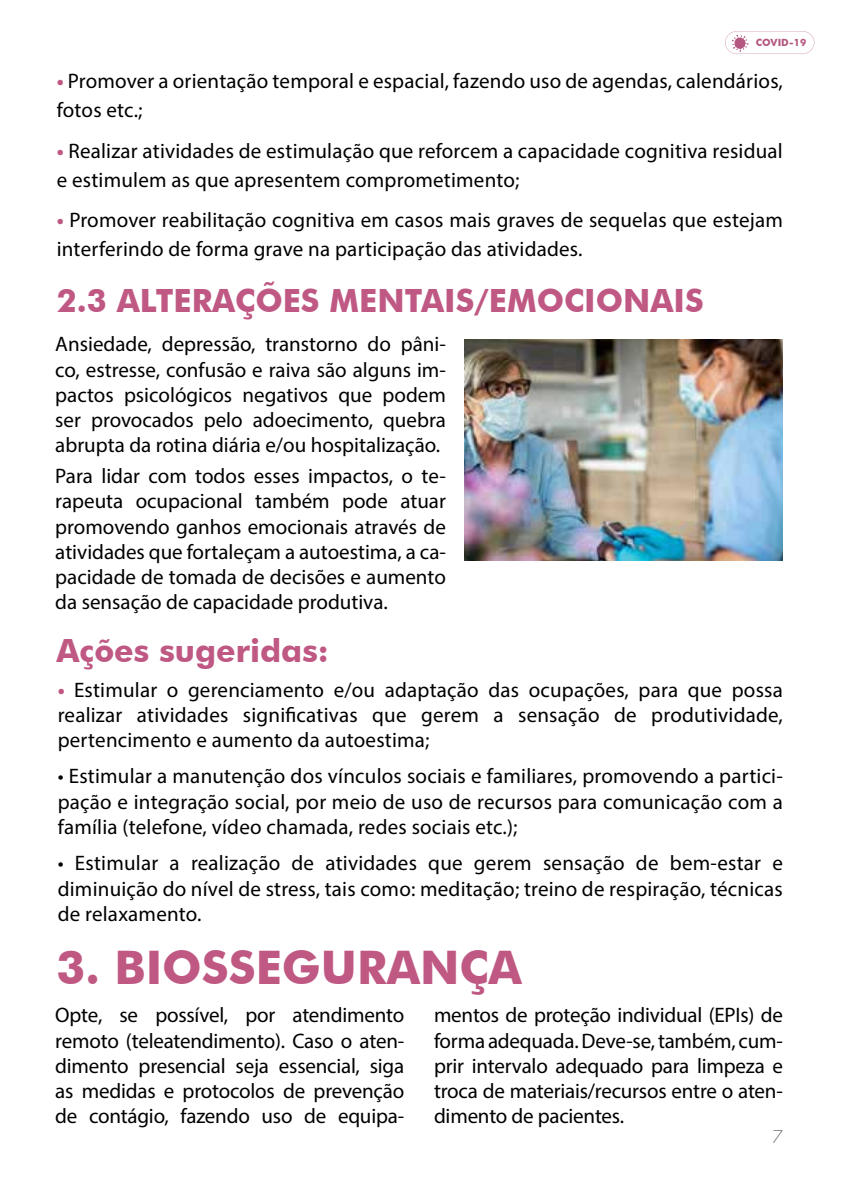
<style>
.page{position:relative;width:851px;height:1191px;background:#fff}
.page>*{position:absolute;margin:0;border:0;box-sizing:border-box;transform-origin:0 0}
.t1{font:700 46.2px "Futura BT";color:#bf5883}
.t2{font:700 32px "Futura BT";color:#bf5883}
.t3{font:21px/25.2px "Myriad Pro";letter-spacing:.01em;color:#000;text-align:justify}
.t4{font:300 17px "Futura Std";color:#706f6f}
.t5{font:700 10px "Futura BT";color:#b45881}
.s1{font-weight:700;color:#bf5883}
</style>
<div class="page">
<img style="left:464px;top:339px;width:318px;height:222px">
<svg style="left:725px;top:31px;width:89px;height:23px"></svg>
<p class="t5" style="left:755px;top:37px;width:52px">COVID-19</p>
<p class="t3" style="left:57px;top:66px;width:727px;line-height:29.2px"><span class="s1">•</span> Promover a orientação temporal e espacial, fazendo uso de agendas, calendários, fotos etc.;</p>
<p class="t3" style="left:57px;top:135px;width:727px;line-height:29.2px"><span class="s1">•</span> Realizar atividades de estimulação que reforcem a capacidade cognitiva residual e estimulem as que apresentem comprometimento;</p>
<p class="t3" style="left:57px;top:205px;width:727px;line-height:29.2px"><span class="s1">•</span> Promover reabilitação cognitiva em casos mais graves de sequelas que estejam interferindo de forma grave na participação das atividades.</p>
<h2 class="t2" style="left:57px;top:281px;width:648px">2.3 ALTERAÇÕES MENTAIS/EMOCIONAIS</h2>
<p class="t3" style="left:55px;top:331px;width:392px">Ansiedade, depressão, transtorno do pâni&shy;co, estresse, confusão e raiva são alguns im&shy;pactos psicológicos negativos que podem ser provocados pelo adoecimento, quebra abrupta da rotina diária e/ou hospitalização.</p>
<p class="t3" style="left:55px;top:463px;width:392px">Para lidar com todos esses impactos, o te&shy;rapeuta ocupacional também pode atuar promovendo ganhos emocionais através de atividades que fortaleçam a autoestima, a ca&shy;pacidade de tomada de decisões e aumento da sensação de capacidade produtiva.</p>
<h2 class="t2" style="left:56px;top:631px;width:274px">Ações sugeridas:</h2>
<p class="t3" style="left:58px;top:676px;width:726px"><span class="s1">•</span> Estimular o gerenciamento e/ou adaptação das ocupações, para que possa realizar atividades significativas que gerem a sensação de produtividade, pertencimento e aumento da autoestima;</p>
<p class="t3" style="left:58px;top:763px;width:726px">• Estimular a manutenção dos vínculos sociais e familiares, promovendo a partici&shy;pação e integração social, por meio de uso de recursos para comunicação com a família (telefone, vídeo chamada, redes sociais etc.);</p>
<p class="t3" style="left:58px;top:850px;width:726px">• Estimular a realização de atividades que gerem sensação de bem-estar e diminuição do nível de stress, tais como: meditação; treino de respiração, técnicas de relaxamento.</p>
<h1 class="t1" style="left:56px;top:939px;width:467px">3. BIOSSEGURANÇA</h1>
<p class="t3" style="left:55px;top:1002px;width:350px">Opte, se possível, por atendimento remoto (teleatendimento). Caso o aten&shy;dimento presencial seja essencial, siga as medidas e protocolos de prevenção de contágio, fazendo uso de equipa-</p>
<p class="t3" style="left:434px;top:1002px;width:350px">mentos de proteção individual (EPIs) de forma adequada. Deve-se, também, cum&shy;prir intervalo adequado para limpeza e troca de materiais/recursos entre o aten&shy;dimento de pacientes.</p>
<p class="t4" style="left:772px;top:1126px;width:12px">7</p>
</div>
